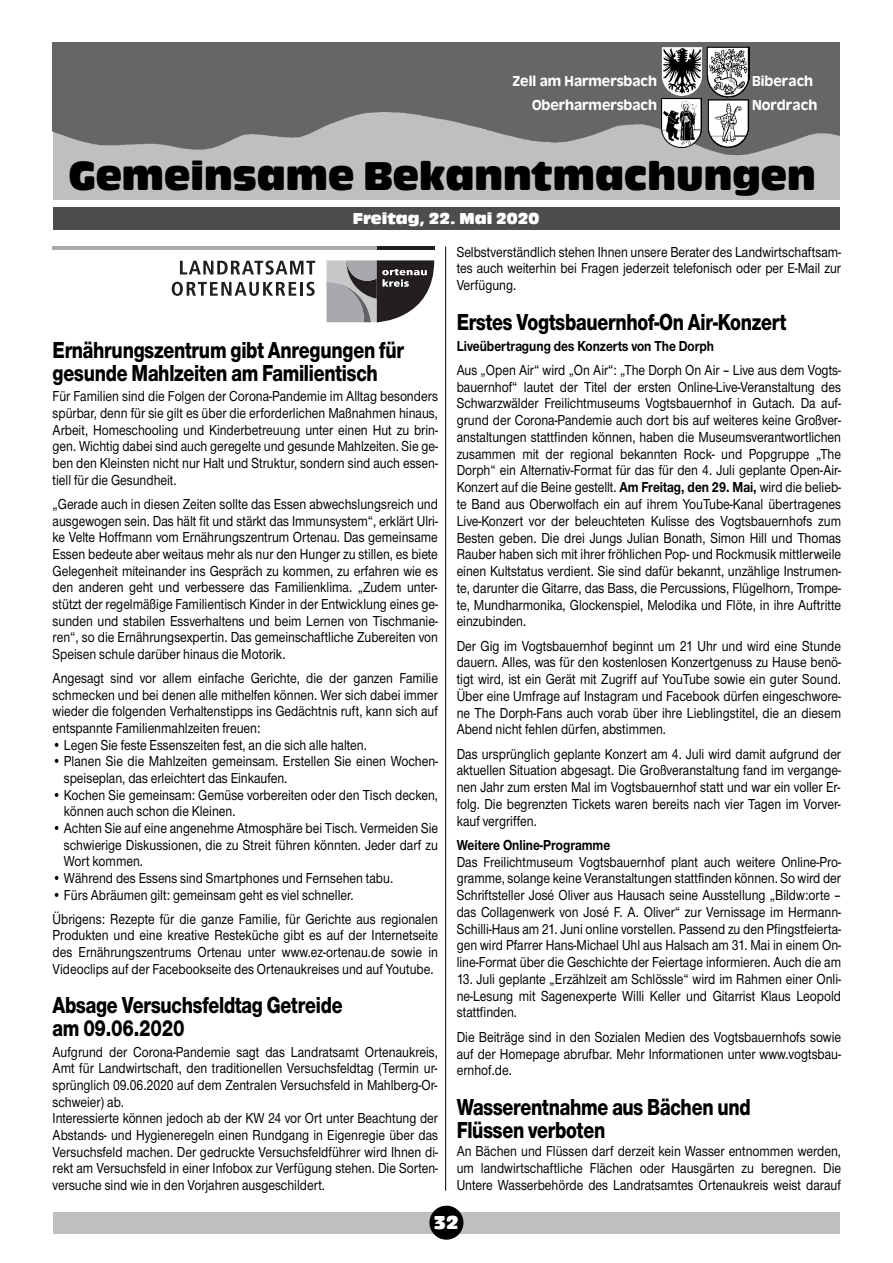
<style>
.page{position:relative;width:893px;height:1263px;background:#fff}
.page>*{position:absolute;margin:0;border:0;box-sizing:border-box;transform-origin:0 0}
.t1{font:42px "Antique Olive T Compact Ro 1";color:#000;scale:.95 1}
.t2{font:800 24px/22.6px "Nimbus Sans Novus T";letter-spacing:-.01em;color:#000;scale:.8 1}
.t3{font:19.5px "Antique Olive T Compact Ro 1";color:#fff}
.t4{font:16.5px "Antique Olive T Compact Ro 1";color:#fff}
.t5{font:500 15px/16.8px "Nimbus Sans Novus T";color:#000;text-align:justify;scale:.85 1}
.t6{font:700 15px "Nimbus Sans Novus T";color:#000;scale:.85 1}
.t7{font:15px "Antique Olive T Medium Ro 1";color:#fff}
.s1{font-weight:700}
</style>
<div class="page">
<div style="left:53px;top:1212px;width:786px;height:21px;background:#bfbfbf"></div>
<div style="left:429px;top:1206px;width:34px;height:34px;background:#000;border-radius:50%"></div>
<hr style="left:445px;top:247px;width:1px;height:944px;background:#000">
<div style="left:53px;top:43px;width:786px;height:157px;background:#bfbfbf"></div>
<img style="left:53px;top:43px;width:786px;height:113px">
<img style="left:706px;top:47px;width:44px;height:101px">
<img style="left:661px;top:98px;width:40px;height:50px">
<img style="left:662px;top:47px;width:40px;height:49px">
<div style="left:53px;top:207px;width:786px;height:23px;background:#4d4d4d"></div>
<svg style="left:326px;top:260px;width:108px;height:62px;background:#7e7c7e"></svg>
<svg style="left:180px;top:261px;width:135px;height:14px"></svg>
<svg style="left:172px;top:282px;width:124px;height:14px"></svg>
<hr style="left:300px;top:282px;width:3px;height:14px;background:#231f20">
<svg style="left:307px;top:282px;width:8px;height:14px"></svg>
<svg style="left:53px;top:247px;width:324px;height:3px"></svg>
<hr style="left:377px;top:247px;width:57px;height:3px;background:#231f20">
<p class="t7" style="left:513px;top:73px;width:146px">Zell am Harmersbach</p>
<p class="t7" style="left:752px;top:73px;width:63px">Biberach</p>
<p class="t7" style="left:532px;top:97px;width:127px">Oberharmersbach</p>
<p class="t7" style="left:752px;top:97px;width:67px">Nordrach</p>
<p class="t1" style="left:69px;top:161px;width:788px">Gemeinsame Bekanntmachungen</p>
<p class="t4" style="left:353px;top:212px;width:188px">Freitag, 22. Mai 2020</p>
<p class="t2" style="left:53px;top:340px;width:441px">Ernährungszentrum gibt Anregungen für gesunde Mahlzeiten am Familientisch</p>
<p class="t5" style="left:53px;top:390px;width:455px">Für Familien sind die Folgen der Corona-Pandemie im Alltag besonders spürbar, denn für sie gilt es über die erforderlichen Maßnahmen hinaus, Arbeit, Homeschooling und Kinderbetreuung unter einen Hut zu brin&shy;gen. Wichtig dabei sind auch geregelte und gesunde Mahlzeiten. Sie ge&shy;ben den Kleinsten nicht nur Halt und Struktur, sondern sind auch essen&shy;tiell für die Gesundheit.</p>
<p class="t5" style="left:53px;top:497px;width:455px">„Gerade auch in diesen Zeiten sollte das Essen abwechslungsreich und ausgewogen sein. Das hält fit und stärkt das Immunsystem“, erklärt Ulri&shy;ke Velte Hoffmann vom Ernährungszentrum Ortenau. Das gemeinsame Essen bedeute aber weitaus mehr als nur den Hunger zu stillen, es biete Gelegenheit miteinander ins Gespräch zu kommen, zu erfahren wie es den anderen geht und verbessere das Familienklima. „Zudem unter&shy;stützt der regelmäßige Familientisch Kinder in der Entwicklung eines ge&shy;sunden und stabilen Essverhaltens und beim Lernen von Tischmanie&shy;ren“, so die Ernährungsexpertin. Das gemeinschaftliche Zubereiten von Speisen schule darüber hinaus die Motorik.</p>
<p class="t5" style="left:53px;top:671px;width:455px">Angesagt sind vor allem einfache Gerichte, die der ganzen Familie schmecken und bei denen alle mithelfen können. Wer sich dabei immer wieder die folgenden Verhaltenstipps ins Gedächtnis ruft, kann sich auf entspannte Familienmahlzeiten freuen:</p>
<p class="t5" style="left:53px;top:738px;width:371px">• Legen Sie feste Essenszeiten fest, an die sich alle halten.</p>
<p class="t5" style="left:64px;top:754px;width:442px;text-indent:-11px">• Planen Sie die Mahlzeiten gemeinsam. Erstellen Sie einen Wochen&shy;speiseplan, das erleichtert das Einkaufen.</p>
<p class="t5" style="left:64px;top:788px;width:442px;text-indent:-11px">• Kochen Sie gemeinsam: Gemüse vorbereiten oder den Tisch decken, können auch schon die Kleinen.</p>
<p class="t5" style="left:64px;top:821px;width:442px;text-indent:-11px">• Achten Sie auf eine angenehme Atmosphäre bei Tisch. Vermeiden Sie schwierige Diskussionen, die zu Streit führen könnten. Jeder darf zu Wort kommen.</p>
<p class="t5" style="left:53px;top:871px;width:402px">• Während des Essens sind Smartphones und Fernsehen tabu.</p>
<p class="t5" style="left:53px;top:888px;width:356px">• Fürs Abräumen gilt: gemeinsam geht es viel schneller.</p>
<p class="t5" style="left:53px;top:912px;width:455px">Übrigens: Rezepte für die ganze Familie, für Gerichte aus regionalen Produkten und eine kreative Resteküche gibt es auf der Internetseite des Ernährungszentrums Ortenau unter www.ez-ortenau.de sowie in Videoclips auf der Facebookseite des Ortenaukreises und auf Youtube.</p>
<p class="t2" style="left:53px;top:996px;width:364px">Absage Versuchsfeldtag Getreide am 09.06.2020</p>
<p class="t5" style="left:53px;top:1045px;width:455px">Aufgrund der Corona-Pandemie sagt das Landratsamt Ortenaukreis, Amt für Landwirtschaft, den traditionellen Versuchsfeldtag (Termin ur&shy;sprünglich 09.06.2020 auf dem Zentralen Versuchsfeld in Mahlberg-Or&shy;schweier) ab.</p>
<p class="t5" style="left:53px;top:1111px;width:455px">Interessierte können jedoch ab der KW 24 vor Ort unter Beachtung der Abstands- und Hygieneregeln einen Rundgang in Eigenregie über das Versuchsfeld machen. Der gedruckte Versuchsfeldführer wird Ihnen di&shy;rekt am Versuchsfeld in einer Infobox zur Verfügung stehen. Die Sorten&shy;versuche sind wie in den Vorjahren ausgeschildert.</p>
<p class="t5" style="left:457px;top:245px;width:454px">Selbstverständlich stehen Ihnen unsere Berater des Landwirtschaftsam&shy;tes auch weiterhin bei Fragen jederzeit telefonisch oder per E-Mail zur Verfügung.</p>
<p class="t2" style="left:457px;top:312px;width:414px">Erstes Vogtsbauernhof-On Air-Konzert</p>
<p class="t6" style="left:457px;top:341px;width:304px">Liveübertragung des Konzerts von The Dorph</p>
<p class="t5" style="left:457px;top:363px;width:454px">Aus „Open Air“ wird „On Air“: „The Dorph On Air – Live aus dem Vogts&shy;bauernhof“ lautet der Titel der ersten Online-Live-Veranstaltung des Schwarzwälder Freilichtmuseums Vogtsbauernhof in Gutach. Da auf&shy;grund der Corona-Pandemie auch dort bis auf weiteres keine Großver&shy;anstaltungen stattfinden können, haben die Museumsverantwortlichen zusammen mit der regional bekannten Rock- und Popgruppe „The Dorph“ ein Alternativ-Format für das für den 4. Juli geplante Open-Air-Konzert auf die Beine gestellt. <span class="s1">Am Freitag, den 29. Mai,</span> wird die belieb&shy;te Band aus Oberwolfach ein auf ihrem YouTube-Kanal übertragenes Live-Konzert vor der beleuchteten Kulisse des Vogtsbauernhofs zum Besten geben. Die drei Jungs Julian Bonath, Simon Hill und Thomas Rauber haben sich mit ihrer fröhlichen Pop- und Rockmusik mittlerweile einen Kultstatus verdient. Sie sind dafür bekannt, unzählige Instrumen&shy;te, darunter die Gitarre, das Bass, die Percussions, Flügelhorn, Trompe&shy;te, Mundharmonika, Glockenspiel, Melodika und Flöte, in ihre Auftritte einzubinden.</p>
<p class="t5" style="left:457px;top:639px;width:454px">Der Gig im Vogtsbauernhof beginnt um 21 Uhr und wird eine Stunde dauern. Alles, was für den kostenlosen Konzertgenuss zu Hause benö&shy;tigt wird, ist ein Gerät mit Zugriff auf YouTube sowie ein guter Sound.<br>Über eine Umfrage auf Instagram und Facebook dürfen eingeschwore&shy;ne The Dorph-Fans auch vorab über ihre Lieblingstitel, die an diesem Abend nicht fehlen dürfen, abstimmen.</p>
<p class="t5" style="left:457px;top:747px;width:454px">Das ursprünglich geplante Konzert am 4. Juli wird damit aufgrund der aktuellen Situation abgesagt. Die Großveranstaltung fand im vergange&shy;nen Jahr zum ersten Mal im Vogtsbauernhof statt und war ein voller Er&shy;folg. Die begrenzten Tickets waren bereits nach vier Tagen im Vorver&shy;kauf vergriffen.</p>
<p class="t6" style="left:457px;top:840px;width:182px">Weitere Online-Programme</p>
<p class="t5" style="left:457px;top:855px;width:454px">Das Freilichtmuseum Vogtsbauernhof plant auch weitere Online-Pro&shy;gramme, solange keine Veranstaltungen stattfinden können. So wird der Schriftsteller José Oliver aus Hausach seine Ausstellung „Bildw:orte – das Collagenwerk von José F. A. Oliver“ zur Vernissage im Hermann-Schilli-Haus am 21. Juni online vorstellen. Passend zu den Pfingstfeierta&shy;gen wird Pfarrer Hans-Michael Uhl aus Halsach am 31. Mai in einem On&shy;line-Format über die Geschichte der Feiertage informieren. Auch die am</p>
<p class="t5" style="left:457px;top:972px;width:454px">13. Juli geplante „Erzählzeit am Schlössle“ wird im Rahmen einer Onli&shy;ne-Lesung mit Sagenexperte Willi Keller und Gitarrist Klaus Leopold stattfinden.</p>
<p class="t5" style="left:457px;top:1030px;width:454px">Die Beiträge sind in den Sozialen Medien des Vogtsbauernhofs sowie auf der Homepage abrufbar. Mehr Informationen unter www.vogtsbau&shy;ernhof.de.</p>
<p class="t2" style="left:457px;top:1097px;width:369px">Wasserentnahme aus Bächen und<br>Flüssen verboten</p>
<p class="t5" style="left:457px;top:1144px;width:454px">An Bächen und Flüssen darf derzeit kein Wasser entnommen werden, um landwirtschaftliche Flächen oder Hausgärten zu beregnen. Die Untere Wasserbehörde des Landratsamtes Ortenaukreis weist darauf</p>
<p class="t3" style="left:433px;top:1215px;width:27px">32</p>
</div>
